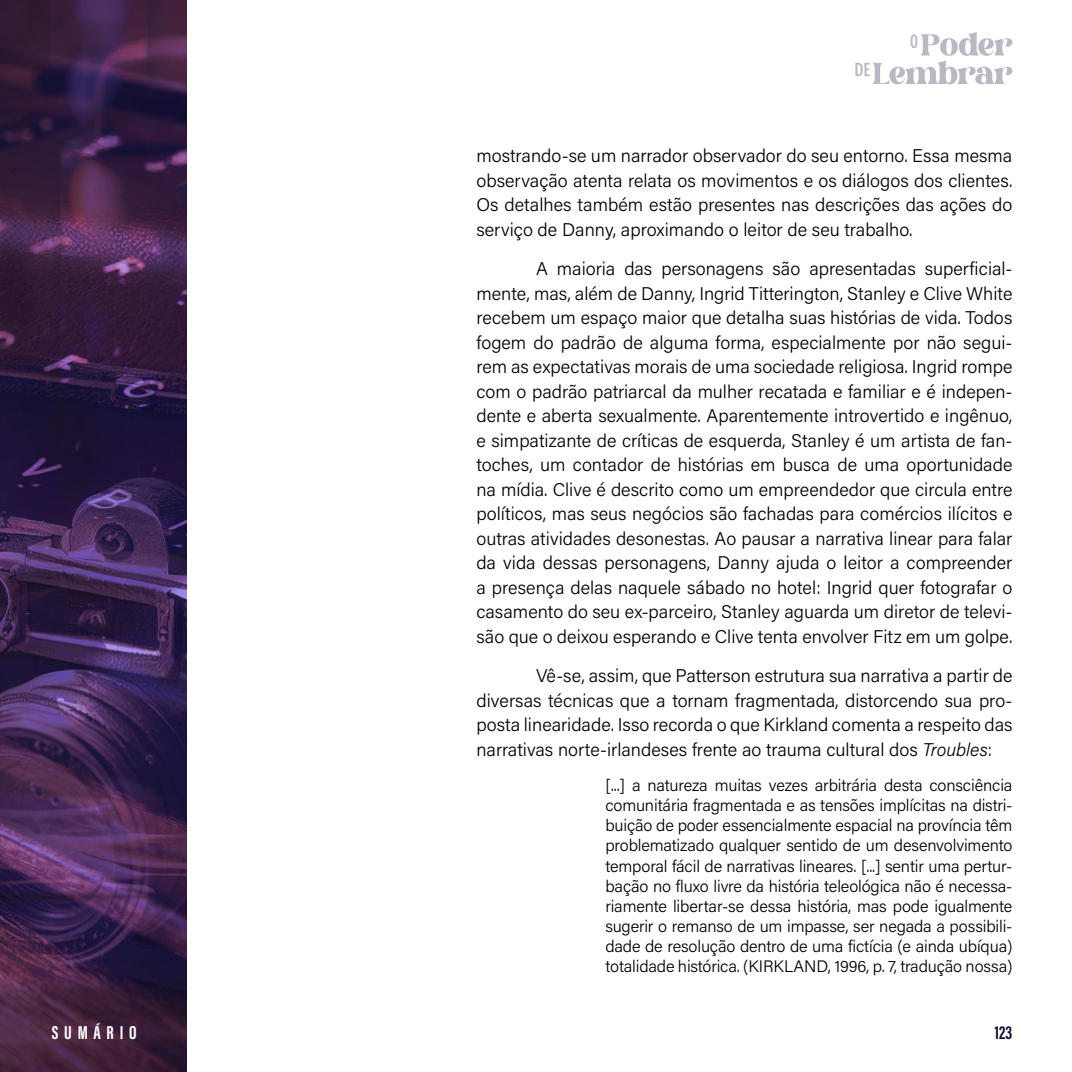
<style>
.page{position:relative;width:1072px;height:1072px;background:#fff}
.page>*{position:absolute;margin:0;border:0;box-sizing:border-box;transform-origin:0 0}
.t1{font:700 19.25px "Acumin Pro Extra Cond";letter-spacing:.3em;color:#fff}
.t2{font:700 19.25px "Acumin Pro Extra Cond";color:#181137}
.t3{font:300 18.38px/24.5px "Acumin Pro";color:#000;text-align:justify}
.t4{font:300 16.62px/20.1px "Acumin Pro";letter-spacing:-.01em;color:#000;text-align:justify}
.s1{font-style:italic}
</style>
<div class="page">
<img style="left:0;top:0;width:186px;height:1071px">
<svg style="left:855px;top:32px;width:157px;height:52px"></svg>
<p class="t3" style="left:476px;top:143px;width:537px">mostrando-se um narrador observador do seu entorno. Essa mesma observação atenta relata os movimentos e os diálogos dos clientes.<br>Os detalhes também estão presentes nas descrições das ações do serviço de Danny, aproximando o leitor de seu trabalho.</p>
<p class="t3" style="left:476px;top:256px;width:537px;text-indent:60px">A maioria das personagens são apresentadas superficial&shy;mente, mas, além de Danny, Ingrid Titterington, Stanley e Clive White recebem um espaço maior que detalha suas histórias de vida. Todos fogem do padrão de alguma forma, especialmente por não segui&shy;rem as expectativas morais de uma sociedade religiosa. Ingrid rompe com o padrão patriarcal da mulher recatada e familiar e é indepen&shy;dente e aberta sexualmente. Aparentemente introvertido e ingênuo, e simpatizante de críticas de esquerda, Stanley é um artista de fan&shy;toches, um contador de histórias em busca de uma oportunidade na mídia. Clive é descrito como um empreendedor que circula entre políticos, mas seus negócios são fachadas para comércios ilícitos e outras atividades desonestas. Ao pausar a narrativa linear para falar da vida dessas personagens, Danny ajuda o leitor a compreender a presença delas naquele sábado no hotel: Ingrid quer fotografar o casamento do seu ex-parceiro, Stanley aguarda um diretor de televi&shy;são que o deixou esperando e Clive tenta envolver Fitz em um golpe.</p>
<p class="t3" style="left:476px;top:663px;width:537px;text-indent:60px">Vê-se, assim, que Patterson estrutura sua narrativa a partir de diversas técnicas que a tornam fragmentada, distorcendo sua pro&shy;posta linearidade. Isso recorda o que Kirkland comenta a respeito das narrativas norte-irlandeses frente ao trauma cultural dos <span class="s1">Troubles</span>:</p>
<p class="t4" style="left:605px;top:774px;width:408px">[...] a natureza muitas vezes arbitrária desta consciência comunitária fragmentada e as tensões implícitas na distri&shy;buição de poder essencialmente espacial na província têm problematizado qualquer sentido de um desenvolvimento temporal fácil de narrativas lineares. [...] sentir uma pertur&shy;bação no fluxo livre da história teleológica não é necessa&shy;riamente libertar-se dessa história, mas pode igualmente sugerir o remanso de um impasse, ser negada a possibili&shy;dade de resolução dentro de uma fictícia (e ainda ubíqua) totalidade histórica. (KIRKLAND, 1996, p. 7, tradução nossa)</p>
<p class="t1" style="left:52px;top:1020px;width:86px">SUMÁRIO</p>
<p class="t2" style="left:994px;top:1020px;width:19px">123</p>
</div>
